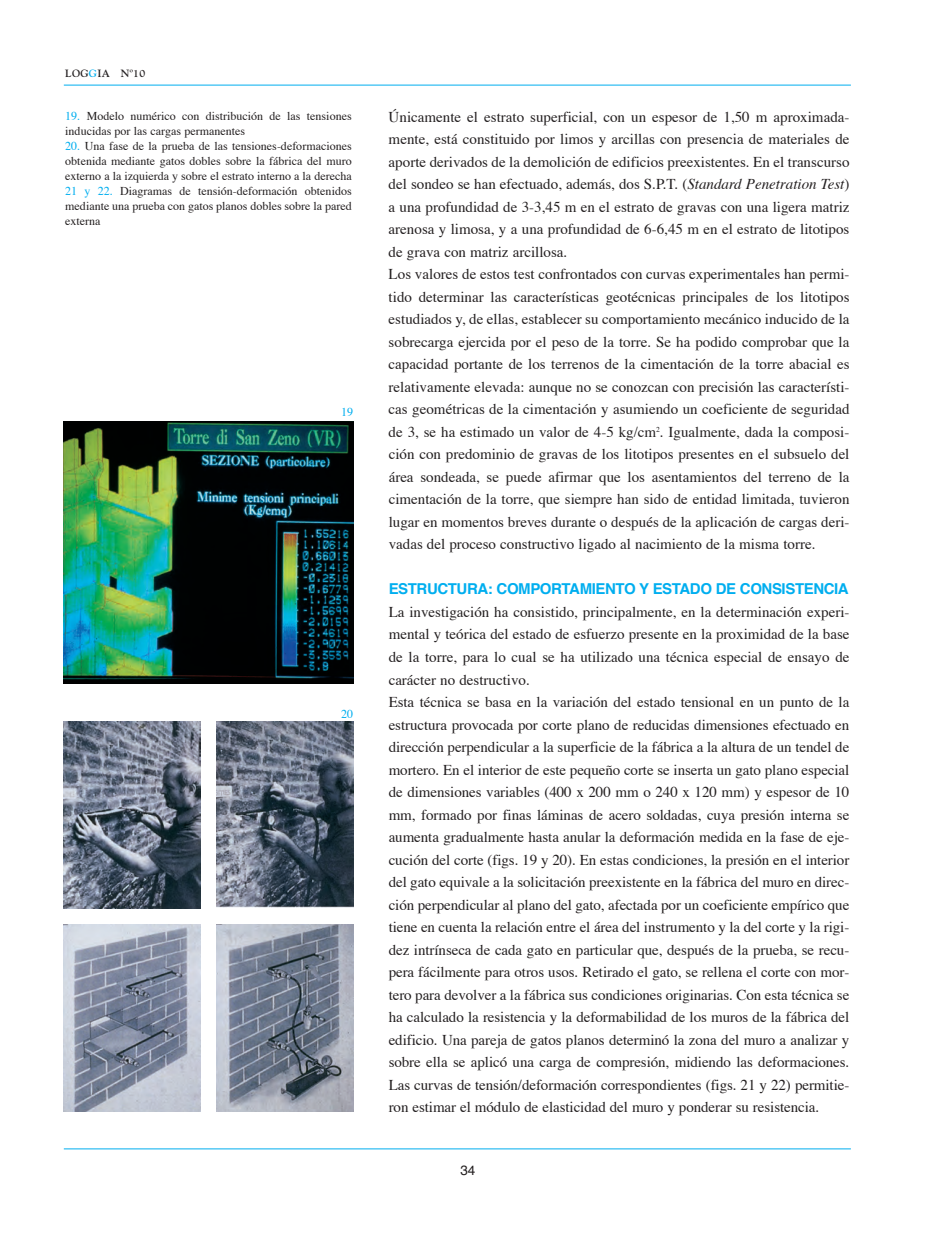
<style>
.page{position:relative;width:936px;height:1234px;background:#fff}
.page>*{position:absolute;margin:0;border:0;box-sizing:border-box;transform-origin:0 0}
.t1{font:15px/22.5px "Times";color:#231f20}
.t2{font:700 15px "Helvetica";letter-spacing:-.03em;color:#00aeef}
.t3{font:13.5px "Helvetica";color:#231f20}
.t4{font:12px/15px "Times";color:#231f20}
.t5{font:12px "Times";color:#00aeef}
.t6{font:700 10.5px "Goudy";letter-spacing:.03em;color:#231f20}
.s1{color:#00aeef}
.s2{font-style:italic}
</style>
<div class="page">
<hr style="left:64px;top:1148px;width:786px;height:1px;background:#00aeef">
<hr style="left:64px;top:85px;width:786px;height:1px;background:#00aeef">
<img style="left:64px;top:421px;width:289px;height:262px">
<img style="left:64px;top:721px;width:136px;height:187px">
<img style="left:64px;top:924px;width:136px;height:187px">
<img style="left:216px;top:924px;width:137px;height:187px">
<img style="left:216px;top:721px;width:137px;height:186px">
<p class="t6" style="left:65px;top:67px;width:81px">LOG<span class="s1">G</span>IA Nº10</p>
<p class="t4" style="left:65px;top:109px;width:288px"><span class="s1">19.</span> Modelo numérico con distribución de las tensiones inducidas por las cargas permanentes</p>
<p class="t4" style="left:65px;top:139px;width:288px;text-align:justify"><span class="s1">20.</span> Una fase de la prueba de las tensiones-deformaciones obtenida mediante gatos dobles sobre la fábrica del muro externo a la izquierda y sobre el estrato interno a la derecha <span class="s1">21 y 22.</span> Diagramas de tensión-deformación obtenidos mediante una prueba con gatos planos dobles sobre la pared externa</p>
<p class="t5" style="left:341px;top:406px;width:13px">19</p>
<p class="t5" style="left:341px;top:708px;width:13px">20</p>
<p class="t1" style="left:388px;top:106px;width:462px">Únicamente el estrato superficial, con un espesor de 1,50 m aproximada&shy;mente, está constituido por limos y arcillas con presencia de materiales de aporte derivados de la demolición de edificios preexistentes. En el transcurso del sondeo se han efectuado, además, dos S.P.T. (<span class="s2">Standard Penetration Test</span>) a una profundidad de 3-3,45 m en el estrato de gravas con una ligera matriz arenosa y limosa, y a una profundidad de 6-6,45 m en el estrato de litotipos de grava con matriz arcillosa.<br>Los valores de estos test confrontados con curvas experimentales han permi&shy;tido determinar las características geotécnicas principales de los litotipos estudiados y, de ellas, establecer su comportamiento mecánico inducido de la sobrecarga ejercida por el peso de la torre. Se ha podido comprobar que la capacidad portante de los terrenos de la cimentación de la torre abacial es relativamente elevada: aunque no se conozcan con precisión las característi&shy;cas geométricas de la cimentación y asumiendo un coeficiente de seguridad de 3, se ha estimado un valor de 4-5 kg/cm<sup>2</sup>. Igualmente, dada la composi&shy;ción con predominio de gravas de los litotipos presentes en el subsuelo del área sondeada, se puede afirmar que los asentamientos del terreno de la cimentación de la torre, que siempre han sido de entidad limitada, tuvieron lugar en momentos breves durante o después de la aplicación de cargas deri&shy;vadas del proceso constructivo ligado al nacimiento de la misma torre.</p>
<p class="t2" style="left:388px;top:582px;width:461px">ESTRUCTURA: COMPORTAMIENTO Y ESTADO DE CONSISTENCIA</p>
<p class="t1" style="left:388px;top:601px;width:462px">La investigación ha consistido, principalmente, en la determinación experi&shy;mental y teórica del estado de esfuerzo presente en la proximidad de la base de la torre, para lo cual se ha utilizado una técnica especial de ensayo de carácter no destructivo.<br>Esta técnica se basa en la variación del estado tensional en un punto de la estructura provocada por corte plano de reducidas dimensiones efectuado en dirección perpendicular a la superficie de la fábrica a la altura de un tendel de mortero. En el interior de este pequeño corte se inserta un gato plano especial de dimensiones variables (400 x 200 mm o 240 x 120 mm) y espesor de 10 mm, formado por finas láminas de acero soldadas, cuya presión interna se aumenta gradualmente hasta anular la deformación medida en la fase de eje&shy;cución del corte (figs. 19 y 20). En estas condiciones, la presión en el interior del gato equivale a la solicitación preexistente en la fábrica del muro en direc&shy;ción perpendicular al plano del gato, afectada por un coeficiente empírico que tiene en cuenta la relación entre el área del instrumento y la del corte y la rigi&shy;dez intrínseca de cada gato en particular que, después de la prueba, se recu&shy;pera fácilmente para otros usos. Retirado el gato, se rellena el corte con mor&shy;tero para devolver a la fábrica sus condiciones originarias. Con esta técnica se ha calculado la resistencia y la deformabilidad de los muros de la fábrica del edificio. Una pareja de gatos planos determinó la zona del muro a analizar y sobre ella se aplicó una carga de compresión, midiendo las deformaciones.<br>Las curvas de tensión/deformación correspondientes (figs. 21 y 22) permitie&shy;ron estimar el módulo de elasticidad del muro y ponderar su resistencia.</p>
<p class="t3" style="left:460px;top:1163px;width:17px">34</p>
</div>
